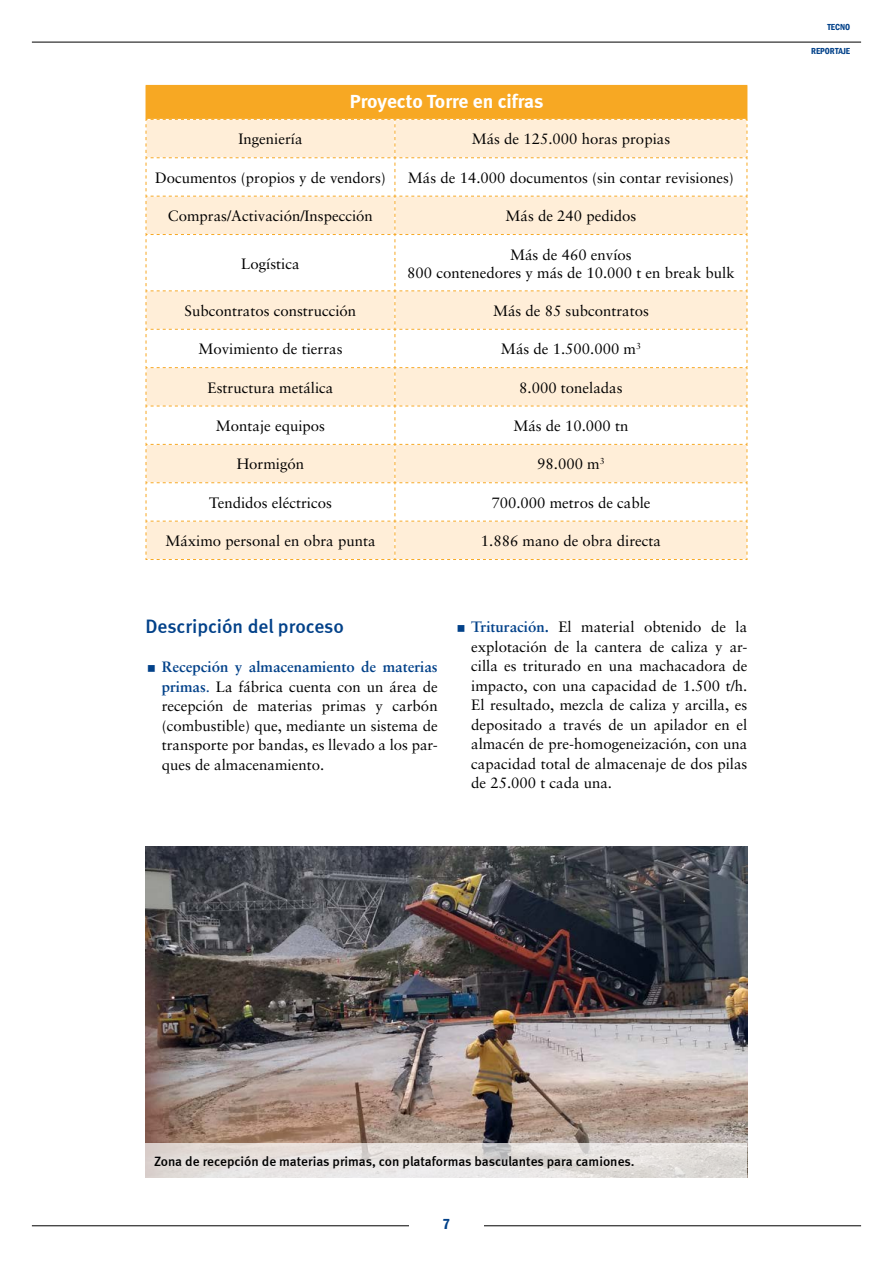
<style>
.page{position:relative;width:893px;height:1263px;background:#fff}
.page>*{position:absolute;margin:0;border:0;box-sizing:border-box;transform-origin:0 0}
.t1{font:500 19.5px "Meta";color:#024189}
.t2{font:700 19.5px "Meta";letter-spacing:-.005em;color:#fff}
.t3{font:15px/19.5px "Sabon";color:#000;text-align:justify}
.t4{font:600 condensed 15px "Franklin Gothic";color:#024189}
.t5{font:500 13.5px "Meta";letter-spacing:-.005em;color:#000}
.t6{font:600 condensed 9px "Franklin Gothic";color:#024189}
.s1{font-weight:700;color:#024189}
.s2{color:#024189}
</style>
<div class="page">
<hr style="left:32px;top:42px;width:829px;height:1px;background:#000">
<hr style="left:32px;top:1225px;width:829px;height:1px;background:#000">
<div style="left:409px;top:1219px;width:75px;height:14px;background:#fff"></div>
<img style="left:146px;top:846px;width:601px;height:298px">
<svg style="left:146px;top:1144px;width:601px;height:34px;background:#e3dfdc"></svg>
<div style="left:146px;top:85px;width:601px;height:34px;background:#f7a823"></div>
<svg style="left:145px;top:119px;width:603px;height:441px"></svg>
<hr style="left:747px;top:86px;width:1px;height:33px;background:#f7a823">
<h1 class="t2" style="left:350px;top:90px;width:195px">Proyecto Torre en cifras</h1>
<p class="t3" style="left:238px;top:129px;width:66px">Ingeniería</p>
<p class="t3" style="left:472px;top:129px;width:200px">Más de 125.000 horas propias</p>
<p class="t3" style="left:155px;top:168px;width:232px">Documentos (propios y de vendors)</p>
<p class="t3" style="left:408px;top:168px;width:327px">Más de 14.000 documentos (sin contar revisiones)</p>
<p class="t3" style="left:168px;top:206px;width:206px">Compras/Activación/Inspección</p>
<p class="t3" style="left:505px;top:206px;width:132px">Más de 240 pedidos</p>
<p class="t3" style="left:241px;top:253px;width:60px">Logística</p>
<p class="t3" style="left:407px;top:245px;width:329px;line-height:18px;text-align:center">Más de 460 envíos<br>800 contenedores y más de 10.000 t en break bulk</p>
<p class="t3" style="left:185px;top:301px;width:173px">Subcontratos construcción</p>
<p class="t3" style="left:493px;top:301px;width:157px">Más de 85 subcontratos</p>
<p class="t3" style="left:198px;top:339px;width:146px">Movimiento de tierras</p>
<p class="t3" style="left:501px;top:339px;width:141px">Más de 1.500.000 m<sup>3</sup></p>
<p class="t3" style="left:208px;top:377px;width:127px">Estructura metálica</p>
<p class="t3" style="left:519px;top:377px;width:105px">8.000 toneladas</p>
<p class="t3" style="left:216px;top:416px;width:111px">Montaje equipos</p>
<p class="t3" style="left:513px;top:416px;width:117px">Más de 10.000 tn</p>
<p class="t3" style="left:237px;top:454px;width:69px">Hormigón</p>
<p class="t3" style="left:537px;top:454px;width:69px">98.000 m<sup>3</sup></p>
<p class="t3" style="left:209px;top:493px;width:124px">Tendidos eléctricos</p>
<p class="t3" style="left:491px;top:493px;width:161px">700.000 metros de cable</p>
<p class="t3" style="left:165px;top:531px;width:212px">Máximo personal en obra punta</p>
<p class="t3" style="left:481px;top:531px;width:182px">1.886 mano de obra directa</p>
<h1 class="t1" style="left:146px;top:615px;width:200px">Descripción del proceso</h1>
<p class="t3" style="left:162px;top:657px;width:277px"><span class="s1">Recepción y almacenamiento de materias primas</span><span class="s2">.</span> La fábrica cuenta con un área de recepción de materias primas y carbón (combustible) que, mediante un sistema de transporte por bandas, es llevado a los par&shy;ques de almacenamiento.</p>
<p class="t3" style="left:471px;top:617px;width:278px"><span class="s1">Trituración.</span> El material obtenido de la explotación de la cantera de caliza y ar&shy;cilla es triturado en una machacadora de impacto, con una capacidad de 1.500 t/h.<br>El resultado, mezcla de caliza y arcilla, es depositado a través de un apilador en el almacén de pre-homogeneización, con una capacidad total de almacenaje de dos pilas de 25.000 t cada una.</p>
<p class="t6" style="left:827px;top:21px;width:24px">TECNO</p>
<p class="t6" style="left:811px;top:45px;width:41px">REPORTAJE</p>
<p class="t5" style="left:154px;top:1153px;width:482px">Zona de recepción de materias primas, con plataformas basculantes para camiones.</p>
<p class="t4" style="left:443px;top:1214px;width:9px">7</p>
</div>
